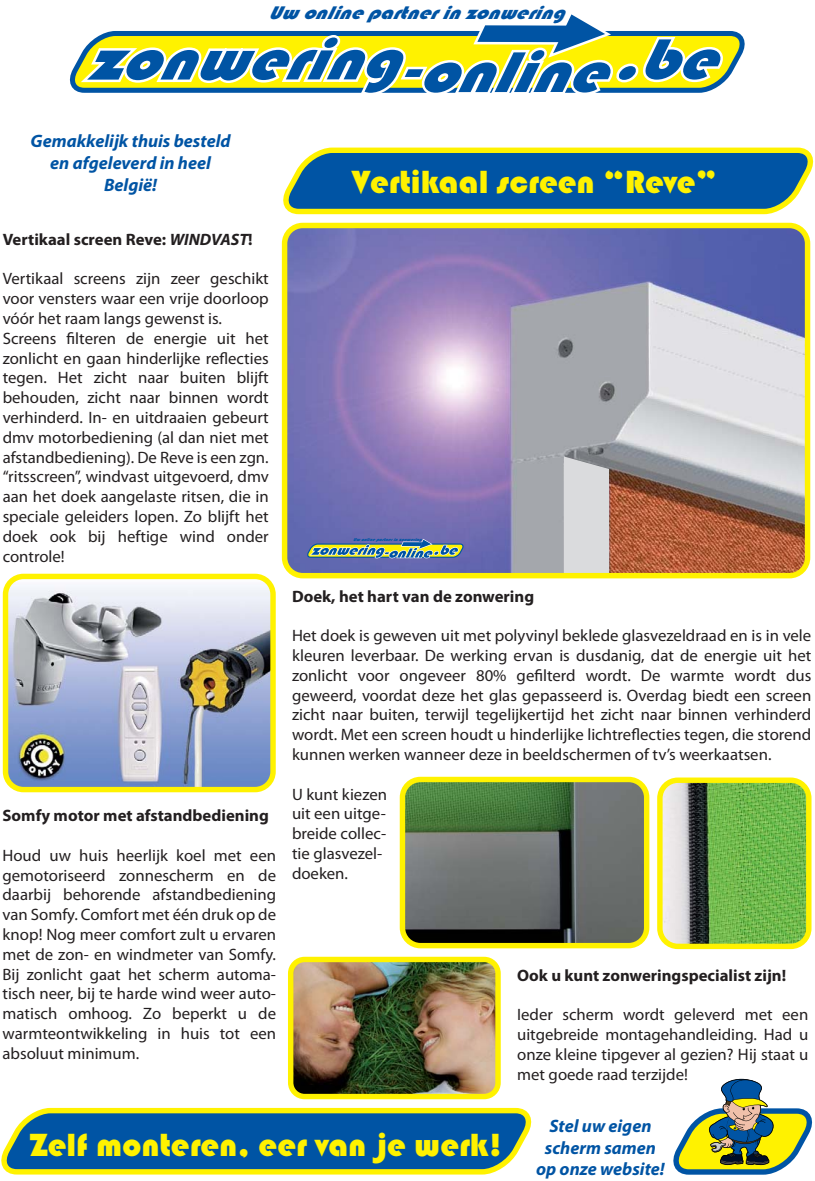
<style>
.page{position:relative;width:815px;height:1181px;background:#fff}
.page>*{position:absolute;margin:0;border:0;box-sizing:border-box;transform-origin:0 0}
.t1{font:33.3px "Bauhaus 93";color:#fff200}
.t2{font:italic 18.9px "Bauhaus 93";color:#0054a4;scale:1.13 1}
.t3{font:italic 700 18px/21.6px "Myriad Pro";color:#0054a4;text-align:center}
.t4{font:16.5px/19.8px "Myriad Pro";color:#231f20;text-align:justify}
.t5{font:700 16.5px "Myriad Pro";color:#231f20}
.t6{font:italic 4.35px "Bauhaus 93";color:#0054a4;scale:1.13 1}
.s1{font-style:italic}
</style>
<div class="page">
<svg style="left:283px;top:147px;width:531px;height:68px;background:#3a798f"></svg>
<img style="left:284px;top:225px;width:523px;height:351px;border-radius:18px">
<div style="left:564px;top:456px;width:45px;height:116px;background:#dadbdd"></div>
<div style="left:282px;top:223px;width:528px;height:355px;border:5px solid #fff200;border-radius:18px"></div>
<img style="left:290px;top:959px;width:208px;height:137px;border-radius:14px">
<div style="left:288px;top:957px;width:212px;height:142px;border:5px solid #fff200;border-radius:14px"></div>
<img style="left:659px;top:780px;width:149px;height:166px;border-radius:18px">
<div style="left:657px;top:777px;width:154px;height:172px;border:5px solid #fff200;border-radius:18px"></div>
<svg style="left:1px;top:1107px;width:531px;height:68px;background:#3a798f"></svg>
<img style="left:6px;top:576px;width:267px;height:213px;border-radius:18px">
<div style="left:3px;top:574px;width:273px;height:218px;border:5px solid #fff200;border-radius:18px"></div>
<svg style="left:673px;top:1078px;width:140px;height:97px"></svg>
<img style="left:402px;top:779px;width:244px;height:166px;border-radius:18px">
<div style="left:399px;top:777px;width:250px;height:171px;border:5px solid #fff200;border-radius:18px"></div>
<svg style="left:69px;top:31px;width:676px;height:58px"></svg>
<svg style="left:74px;top:14px;width:653px;height:79px"></svg>
<svg style="left:305px;top:538px;width:159px;height:21px;background:#7c948c"></svg>
<p class="t2" style="left:268px;top:2px;width:263px">Uw online partner in zonwering</p>
<p class="t3" style="left:31px;top:132px;width:201px">Gemakkelijk thuis besteld en afgeleverd in heel<br>België!</p>
<p class="t1" style="left:352px;top:162px;width:366px">Vertikaal screen “Reve”</p>
<p class="t5" style="left:3px;top:233px;width:251px">Vertikaal screen Reve: <span class="s1">WINDVAST</span>!</p>
<p class="t4" style="left:3px;top:271px;width:267px;text-align:left">Vertikaal screens zijn zeer geschikt voor vensters waar een vrije doorloop vóór het raam langs gewenst is.<br>Screens filteren de energie uit het zonlicht en gaan hinderlijke reflecties tegen. Het zicht naar buiten blijft behouden, zicht naar binnen wordt verhinderd. In- en uitdraaien gebeurt dmv motorbediening (al dan niet met afstandbediening). De Reve is een zgn. “ritsscreen”, windvast uitgevoerd, dmv aan het doek aangelaste ritsen, die in speciale geleiders lopen. Zo blijft het doek ook bij heftige wind onder controle!</p>
<p class="t6" style="left:353px;top:537px;width:62px">Uw online partner in zonwering</p>
<p class="t5" style="left:292px;top:590px;width:243px">Doek, het hart van de zonwering</p>
<p class="t4" style="left:292px;top:627px;width:520px">Het doek is geweven uit met polyvinyl beklede glasvezeldraad en is in vele kleuren leverbaar. De werking ervan is dusdanig, dat de energie uit het zonlicht voor ongeveer 80% gefilterd wordt. De warmte wordt dus geweerd, voordat deze het glas gepasseerd is. Overdag biedt een screen zicht naar buiten, terwijl tegelijkertijd het zicht naar binnen verhinderd wordt. Met een screen houdt u hinderlijke lichtreflecties tegen, die storend kunnen werken wanneer deze in beeldschermen of tv’s weerkaatsen.</p>
<p class="t4" style="left:292px;top:786px;width:97px;text-align:left">U kunt kiezen uit een uitge&shy;breide collec&shy;tie glasvezel&shy;doeken.</p>
<p class="t5" style="left:2px;top:809px;width:268px">Somfy motor met afstandbediening</p>
<p class="t4" style="left:2px;top:847px;width:275px">Houd uw huis heerlijk koel met een gemotoriseerd zonnescherm en de daarbij behorende afstandbediening van Somfy. Comfort met één druk op de knop! Nog meer comfort zult u ervaren met de zon- en windmeter van Somfy.<br>Bij zonlicht gaat het scherm automa&shy;tisch neer, bij te harde wind weer auto&shy;matisch omhoog. Zo beperkt u de warmteontwikkeling in huis tot een absoluut minimum.</p>
<p class="t5" style="left:517px;top:969px;width:270px">Ook u kunt zonweringspecialist zijn!</p>
<p class="t4" style="left:517px;top:1006px;width:293px">Ieder scherm wordt geleverd met een uitgebreide montagehandleiding. Had u onze kleine tipgever al gezien? Hij staat u met goede raad terzijde!</p>
<p class="t3" style="left:536px;top:1117px;width:130px">Stel uw eigen scherm samen op onze website!</p>
<p class="t1" style="left:30px;top:1124px;width:474px">Zelf monteren, eer van je werk!</p>
</div>
